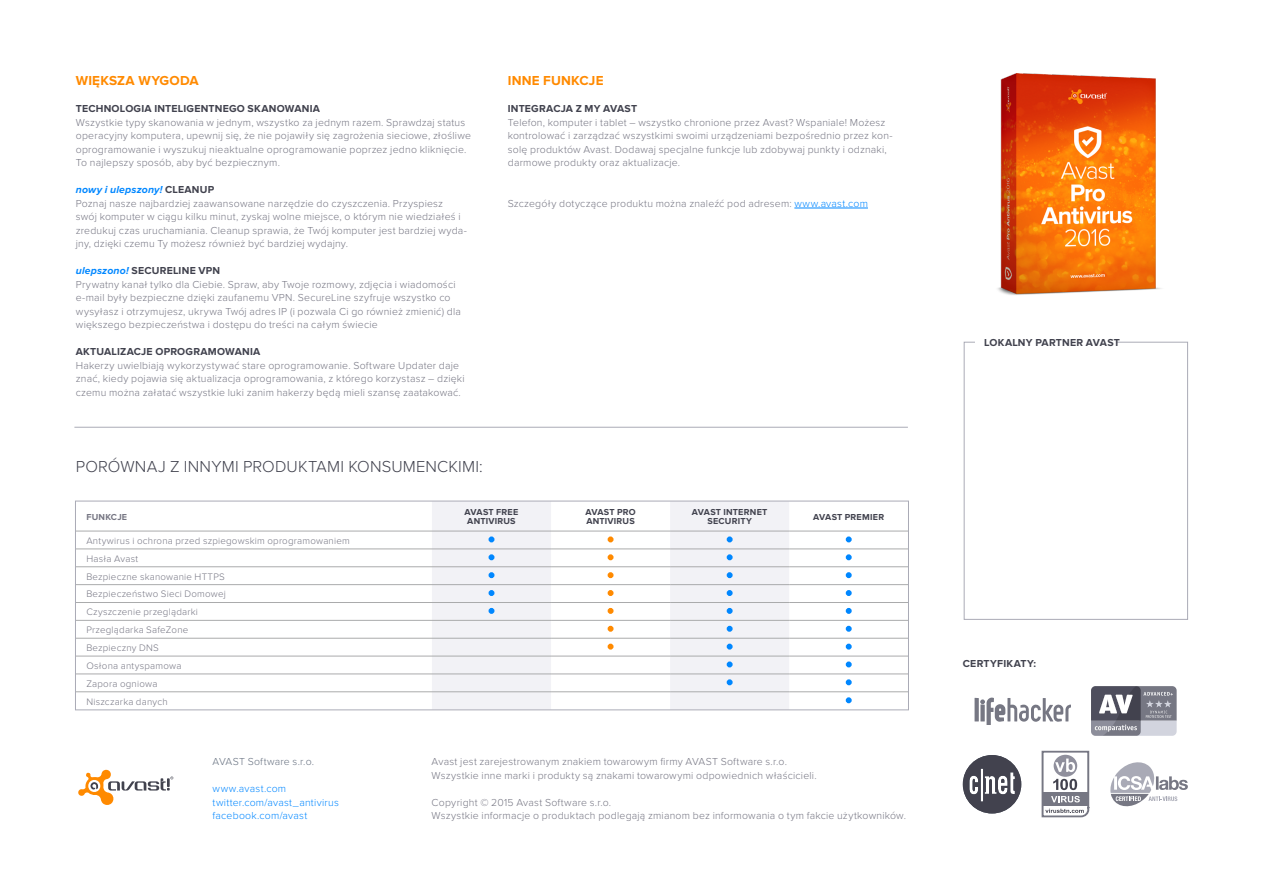
<style>
.page{position:relative;width:1263px;height:893px;background:#fff}
.page>*{position:absolute;margin:0;border:0;box-sizing:border-box;transform-origin:0 0}
.t1{font:300 16.5px "Proxima Nova";letter-spacing:.01em;color:#41424e}
.t2{font:700 13.5px "Proxima Nova";letter-spacing:.015em;color:#ff8a00}
.t3{font:300 10.5px/13.5px "Proxima Nova";letter-spacing:.02em;color:#767683}
.t4{font:700 10.5px "Proxima Nova";letter-spacing:.02em;color:#41424e}
.t5{font:300 10.5px/13.5px "Proxima Nova";letter-spacing:.02em;color:#0087ff}
.t6{font:300 10.5px "Proxima Nova";letter-spacing:.02em;color:#677180}
.t7{font:300 9.75px/17.9px "Proxima Nova";letter-spacing:.02em;color:#767683}
.t8{font:700 9px/9.3px "Proxima Nova";letter-spacing:.025em;color:#41424e}
.t9{font:700 9px "Proxima Nova";letter-spacing:.025em;color:#767683}
.s1{font-weight:700;font-style:italic;color:#0087ff}
.s2{font-weight:700;color:#41424e}
.s3{color:#0087ff}
</style>
<div class="page">
<hr style="left:76px;top:531px;width:356px;height:1px;background:#aaabac">
<hr style="left:551px;top:531px;width:119px;height:1px;background:#aaabac">
<hr style="left:789px;top:531px;width:119px;height:1px;background:#aaabac">
<hr style="left:76px;top:549px;width:356px;height:1px;background:#aaabac">
<hr style="left:551px;top:549px;width:119px;height:1px;background:#aaabac">
<hr style="left:789px;top:549px;width:119px;height:1px;background:#aaabac">
<hr style="left:76px;top:566px;width:356px;height:1px;background:#aaabac">
<hr style="left:551px;top:566px;width:119px;height:1px;background:#aaabac">
<hr style="left:789px;top:566px;width:119px;height:1px;background:#aaabac">
<hr style="left:76px;top:584px;width:356px;height:1px;background:#aaabac">
<hr style="left:551px;top:584px;width:119px;height:1px;background:#aaabac">
<hr style="left:789px;top:584px;width:119px;height:1px;background:#aaabac">
<hr style="left:76px;top:602px;width:356px;height:1px;background:#aaabac">
<hr style="left:551px;top:602px;width:119px;height:1px;background:#aaabac">
<hr style="left:76px;top:620px;width:356px;height:1px;background:#aaabac">
<hr style="left:551px;top:620px;width:119px;height:1px;background:#aaabac">
<hr style="left:76px;top:638px;width:356px;height:1px;background:#aaabac">
<hr style="left:551px;top:638px;width:119px;height:1px;background:#aaabac">
<hr style="left:76px;top:656px;width:356px;height:1px;background:#aaabac">
<hr style="left:551px;top:656px;width:119px;height:1px;background:#aaabac">
<hr style="left:76px;top:674px;width:356px;height:1px;background:#aaabac">
<hr style="left:551px;top:674px;width:119px;height:1px;background:#aaabac">
<hr style="left:76px;top:691px;width:356px;height:1px;background:#aaabac">
<hr style="left:551px;top:691px;width:119px;height:1px;background:#aaabac">
<hr style="left:789px;top:691px;width:119px;height:1px;background:#aaabac">
<hr style="left:789px;top:602px;width:119px;height:1px;background:#aaabac">
<hr style="left:789px;top:620px;width:119px;height:1px;background:#aaabac">
<hr style="left:789px;top:638px;width:119px;height:1px;background:#aaabac">
<hr style="left:789px;top:656px;width:119px;height:1px;background:#aaabac">
<hr style="left:789px;top:674px;width:119px;height:1px;background:#aaabac">
<svg style="left:608px;top:536px;width:5px;height:6px"></svg>
<svg style="left:846px;top:536px;width:6px;height:6px"></svg>
<svg style="left:608px;top:554px;width:5px;height:6px"></svg>
<svg style="left:846px;top:554px;width:6px;height:6px"></svg>
<svg style="left:608px;top:572px;width:5px;height:6px"></svg>
<svg style="left:846px;top:572px;width:6px;height:6px"></svg>
<svg style="left:608px;top:590px;width:5px;height:6px"></svg>
<svg style="left:846px;top:590px;width:6px;height:6px"></svg>
<svg style="left:432px;top:503px;width:119px;height:205px"></svg>
<svg style="left:608px;top:608px;width:5px;height:6px"></svg>
<svg style="left:846px;top:608px;width:6px;height:6px"></svg>
<svg style="left:608px;top:626px;width:5px;height:6px"></svg>
<svg style="left:846px;top:626px;width:6px;height:6px"></svg>
<svg style="left:608px;top:644px;width:5px;height:6px"></svg>
<svg style="left:846px;top:644px;width:6px;height:6px"></svg>
<svg style="left:846px;top:661px;width:6px;height:6px"></svg>
<svg style="left:670px;top:503px;width:119px;height:205px"></svg>
<svg style="left:846px;top:679px;width:6px;height:6px"></svg>
<svg style="left:846px;top:697px;width:6px;height:6px"></svg>
<div style="left:75px;top:501px;width:834px;height:209px;border:1px solid #aaabb6"></div>
<hr style="left:74px;top:427px;width:834px;height:1px;background:#aaabb6">
<div style="left:964px;top:342px;width:224px;height:278px;border:1px solid #aaabb6"></div>
<div style="left:975px;top:339px;width:140px;height:8px;background:#fff"></div>
<hr style="left:794px;top:208px;width:74px;height:1px;background:#0087ff">
<svg style="left:78px;top:769px;width:95px;height:36px"></svg>
<img style="left:997px;top:74px;width:164px;height:221px">
<svg style="left:1091px;top:686px;width:86px;height:50px"></svg>
<svg style="left:1041px;top:750px;width:49px;height:68px"></svg>
<svg style="left:974px;top:697px;width:96px;height:27px"></svg>
<svg style="left:963px;top:755px;width:58px;height:58px"></svg>
<svg style="left:1110px;top:762px;width:78px;height:45px"></svg>
<p class="t2" style="left:76px;top:73px;width:124px">WIĘKSZA WYGODA</p>
<p class="t4" style="left:76px;top:103px;width:246px">TECHNOLOGIA INTELIGENTNEGO SKANOWANIA</p>
<p class="t3" style="left:76px;top:116px;width:397px">Wszystkie typy skanowania w jednym, wszystko za jednym razem. Sprawdzaj status operacyjny komputera, upewnij się, że nie pojawiły się zagrożenia sieciowe, złośliwe oprogramowanie i wyszukuj nieaktualne oprogramowanie poprzez jedno kliknięcie.<br>To najlepszy sposób, aby być bezpiecznym.</p>
<p class="t3" style="left:76px;top:183px;width:393px"><span class="s1">nowy i ulepszony!</span> <span class="s2">CLEANUP<br></span>Poznaj nasze najbardziej zaawansowane narzędzie do czyszczenia. Przyspiesz swój komputer w ciągu kilku minut, zyskaj wolne miejsce, o którym nie wiedziałeś i zredukuj czas uruchamiania. Cleanup sprawia, że Twój komputer jest bardziej wyda&shy;jny, dzięki czemu Ty możesz również być bardziej wydajny.</p>
<p class="t3" style="left:76px;top:264px;width:387px"><span class="s1">ulepszono!</span> <span class="s2">SECURELINE VPN<br></span>Prywatny kanał tylko dla Ciebie. Spraw, aby Twoje rozmowy, zdjęcia i wiadomości e-mail były bezpieczne dzięki zaufanemu VPN. SecureLine szyfruje wszystko co wysyłasz i otrzymujesz, ukrywa Twój adres IP (i pozwala Ci go również zmienić) dla większego bezpieczeństwa i dostępu do treści na całym świecie</p>
<p class="t4" style="left:76px;top:346px;width:186px">AKTUALIZACJE OPROGRAMOWANIA</p>
<p class="t3" style="left:76px;top:359px;width:390px">Hakerzy uwielbiają wykorzystywać stare oprogramowanie. Software Updater daje znać, kiedy pojawia się aktualizacja oprogramowania, z którego korzystasz – dzięki czemu można załatać wszystkie luki zanim hakerzy będą mieli szansę zaatakować.</p>
<h1 class="t1" style="left:76px;top:457px;width:408px">PORÓWNAJ Z INNYMI PRODUKTAMI KONSUMENCKIMI:</h1>
<p class="t2" style="left:508px;top:73px;width:97px">INNE FUNKCJE</p>
<p class="t4" style="left:508px;top:103px;width:131px">INTEGRACJA Z MY AVAST</p>
<p class="t3" style="left:508px;top:116px;width:386px">Telefon, komputer i tablet – wszystko chronione przez Avast? Wspaniale! Możesz kontrolować i zarządzać wszystkimi swoimi urządzeniami bezpośrednio przez kon&shy;solę produktów Avast. Dodawaj specjalne funkcje lub zdobywaj punkty i odznaki, darmowe produkty oraz aktualizacje.</p>
<p class="t3" style="left:508px;top:197px;width:362px">Szczegóły dotyczące produktu można znaleźć pod adresem: <span class="s3">www.avast.com</span></p>
<p class="t9" style="left:86px;top:511px;width:42px">FUNKCJE</p>
<p class="t8" style="left:465px;top:508px;width:55px">AVAST FREE<br>ANTIVIRUS</p>
<p class="t8" style="left:585px;top:508px;width:52px">AVAST PRO<br>ANTIVIRUS</p>
<p class="t8" style="left:692px;top:508px;width:77px;text-align:center">AVAST INTERNET<br>SECURITY</p>
<p class="t8" style="left:813px;top:512px;width:72px">AVAST PREMIER</p>
<p class="t7" style="left:86px;top:532px;width:265px">Antywirus i ochrona przed szpiegowskim oprogramowaniem<br>Hasła Avast<br>Bezpieczne skanowanie HTTPS<br>Bezpieczeństwo Sieci Domowej<br>Czyszczenie przeglądarki<br>Przeglądarka SafeZone<br>Bezpieczny DNS<br>Osłona antyspamowa<br>Zapora ogniowa<br>Niszczarka danych</p>
<p class="t6" style="left:213px;top:755px;width:103px">AVAST Software s.r.o.</p>
<p class="t5" style="left:213px;top:782px;width:128px">www.avast.com twitter.com/avast_antivirus facebook.com/avast</p>
<p class="t3" style="left:432px;top:755px;width:387px">Avast jest zarejestrowanym znakiem towarowym firmy AVAST Software s.r.o.<br>Wszystkie inne marki i produkty są znakami towarowymi odpowiednich właścicieli.</p>
<p class="t3" style="left:432px;top:796px;width:476px">Copyright © 2015 Avast Software s.r.o.<br>Wszystkie informacje o produktach podlegają zmianom bez informowania o tym fakcie użytkowników.</p>
<p class="t4" style="left:984px;top:336px;width:137px">LOKALNY PARTNER AVAST</p>
<p class="t4" style="left:963px;top:657px;width:75px">CERTYFIKATY:</p>
</div>
